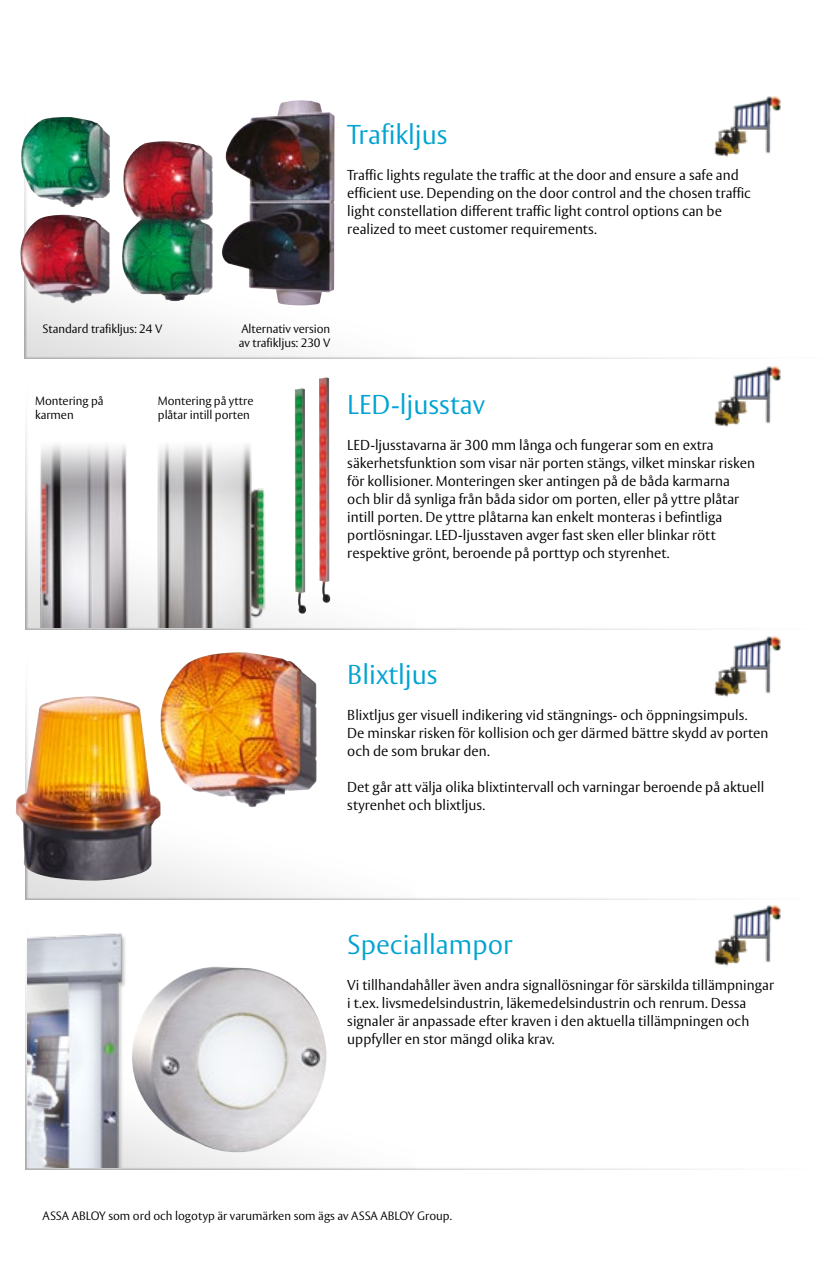
<style>
.page{position:relative;width:830px;height:1263px;background:#fff}
.page>*{position:absolute;margin:0;border:0;box-sizing:border-box;transform-origin:0 0}
.t1{font:300 27px "ASSA Vesta";color:#00a3d2}
.t2{font:300 14.25px/18px "ASSA Vesta";color:#000}
.t3{font:300 12px/14.4px "ASSA Vesta";letter-spacing:-.005em;color:#000}
</style>
<div class="page">
<img style="left:25px;top:115px;width:605px;height:243px">
<img style="left:26px;top:684px;width:606px;height:215px">
<img style="left:26px;top:938px;width:606px;height:231px">
<img style="left:26px;top:439px;width:606px;height:190px">
<img style="left:120px;top:141px;width:93px;height:160px">
<img style="left:160px;top:652px;width:156px;height:155px">
<img style="left:16px;top:696px;width:145px;height:185px">
<img style="left:135px;top:967px;width:191px;height:187px">
<img style="left:20px;top:215px;width:90px;height:89px">
<img style="left:21px;top:117px;width:89px;height:90px">
<img style="left:222px;top:100px;width:112px;height:205px">
<img style="left:714px;top:96px;width:67px;height:61px">
<img style="left:714px;top:636px;width:67px;height:61px">
<img style="left:714px;top:905px;width:67px;height:61px">
<img style="left:28px;top:933px;width:107px;height:234px">
<img style="left:714px;top:366px;width:67px;height:61px">
<img style="left:31px;top:439px;width:236px;height:188px">
<img style="left:294px;top:388px;width:12px;height:227px">
<img style="left:319px;top:377px;width:11px;height:226px">
<h1 class="t1" style="left:347px;top:118px;width:102px">Trafikljus</h1>
<p class="t2" style="left:347px;top:167px;width:405px">Traffic lights regulate the traffic at the door and ensure a safe and efficient use. Depending on the door control and the chosen traffic light constellation different traffic light control options can be realized to meet customer requirements.</p>
<p class="t3" style="left:43px;top:322px;width:121px">Standard trafikljus: 24 V</p>
<p class="t3" style="left:239px;top:322px;width:93px">Alternativ version av trafikljus: 230 V</p>
<p class="t3" style="left:35px;top:394px;width:70px">Montering på karmen</p>
<p class="t3" style="left:158px;top:394px;width:97px">Montering på yttre plåtar intill porten</p>
<h1 class="t1" style="left:347px;top:388px;width:139px">LED-ljusstav</h1>
<p class="t2" style="left:347px;top:437px;width:409px">LED-ljusstavarna är 300 mm långa och fungerar som en extra säkerhetsfunktion som visar när porten stängs, vilket minskar risken för kollisioner. Monteringen sker antingen på de båda karmarna och blir då synliga från båda sidor om porten, eller på yttre plåtar intill porten. De yttre plåtarna kan enkelt monteras i befintliga portlösningar. LED-ljusstaven avger fast sken eller blinkar rött respektive grönt, beroende på porttyp och styrenhet.</p>
<h1 class="t1" style="left:347px;top:658px;width:92px">Blixtljus</h1>
<p class="t2" style="left:347px;top:707px;width:422px">Blixtljus ger visuell indikering vid stängnings- och öppningsimpuls.<br>De minskar risken för kollision och ger därmed bättre skydd av porten och de som brukar den.</p>
<p class="t2" style="left:347px;top:779px;width:418px">Det går att välja olika blixtintervall och varningar beroende på aktuell styrenhet och blixtljus.</p>
<h1 class="t1" style="left:347px;top:928px;width:167px">Speciallampor</h1>
<p class="t2" style="left:347px;top:977px;width:428px">Vi tillhandahåller även andra signallösningar för särskilda tillämpningar i t.ex. livsmedelsindustrin, läkemedelsindustrin och renrum. Dessa signaler är anpassade efter kraven i den aktuella tillämpningen och uppfyller en stor mängd olika krav.</p>
<p class="t3" style="left:43px;top:1209px;width:411px">ASSA ABLOY som ord och logotyp är varumärken som ägs av ASSA ABLOY Group.</p>
</div>
